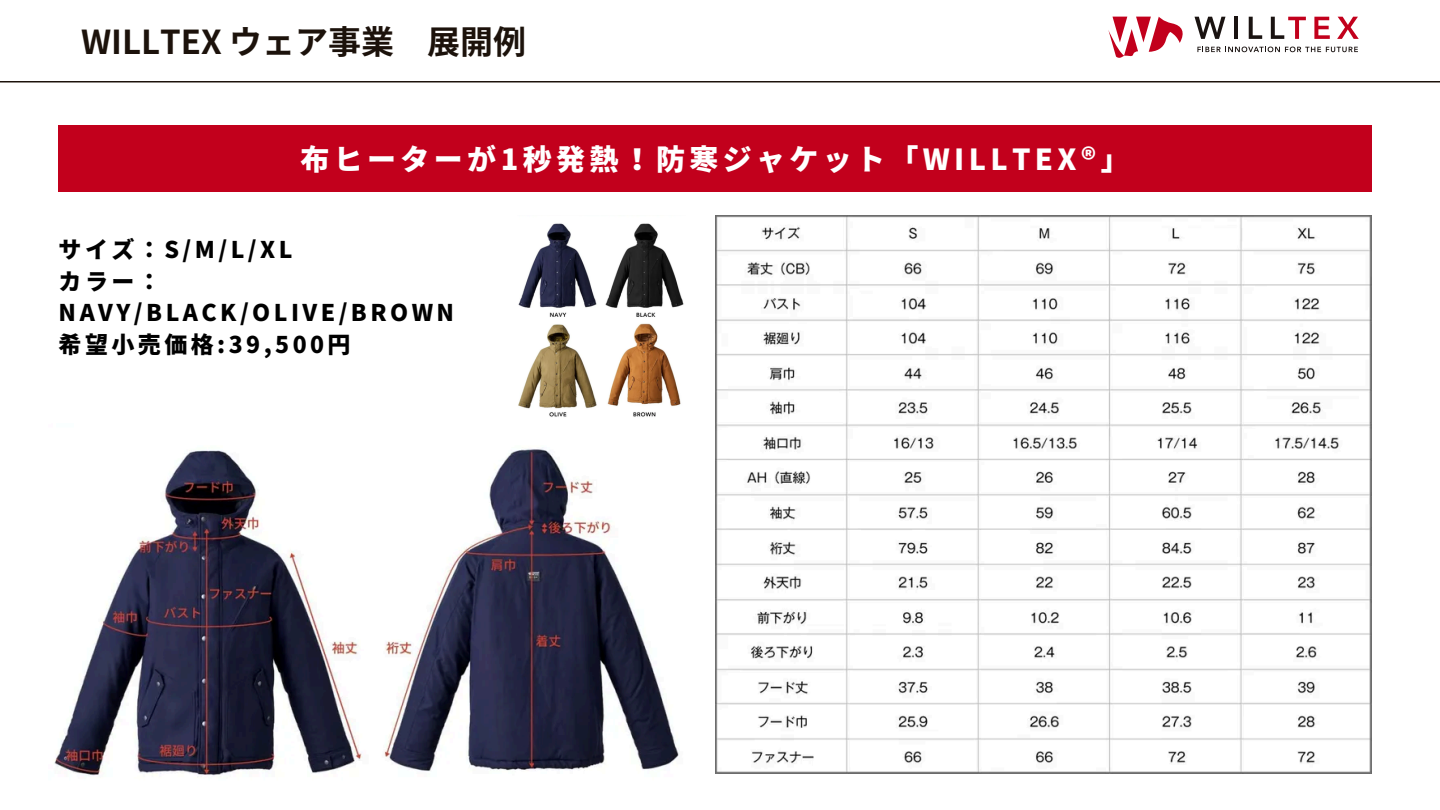
<style>
.page{position:relative;width:1440px;height:810px;background:#fff}
.page>*{position:absolute;margin:0;border:0;box-sizing:border-box;transform-origin:0 0}
.t1{font:700 33px "Source Han Sans JP";color:#1c120b}
.t2{font:800 29px "Source Han Sans JP";letter-spacing:.15em;color:#fff}
.t3{font:800 23px/31.5px "Source Han Sans JP";letter-spacing:.15em;color:#000}
</style>
<div class="page">
<hr style="left:0;top:81px;width:1440px;height:1px;background:#1c120b">
<svg style="left:1195px;top:17px;width:31px;height:22px"></svg>
<hr style="left:1234px;top:17px;width:4px;height:22px;background:#1a1311">
<svg style="left:1249px;top:17px;width:13px;height:22px"></svg>
<svg style="left:1271px;top:17px;width:35px;height:22px"></svg>
<svg style="left:1314px;top:17px;width:16px;height:22px"></svg>
<svg style="left:1337px;top:17px;width:22px;height:22px"></svg>
<svg style="left:1197px;top:47px;width:161px;height:5px"></svg>
<svg style="left:1108px;top:17px;width:75px;height:41px"></svg>
<img style="left:54px;top:449px;width:625px;height:327px">
<img style="left:715px;top:215px;width:656px;height:558px">
<div style="left:59px;top:126px;width:1313px;height:66px;background:#c2001c"></div>
<img style="left:518px;top:223px;width:166px;height:194px">
<p class="t1" style="left:81px;top:16px;width:447px">WILLTEX ウェア事業 展開例</p>
<p class="t2" style="left:301px;top:136px;width:831px">布ヒーターが1秒発熱！防寒ジャケット「WILLTEX®」</p>
<h1 class="t3" style="left:59px;top:233px;width:235px">サイズ：S/M/L/XL</h1>
<p class="t3" style="left:59px;top:264px;width:397px">カラー：<br>NAVY/BLACK/OLIVE/BROWN</p>
<h2 class="t3" style="left:59px;top:327px;width:293px">希望小売価格:39,500円</h2>
</div>
